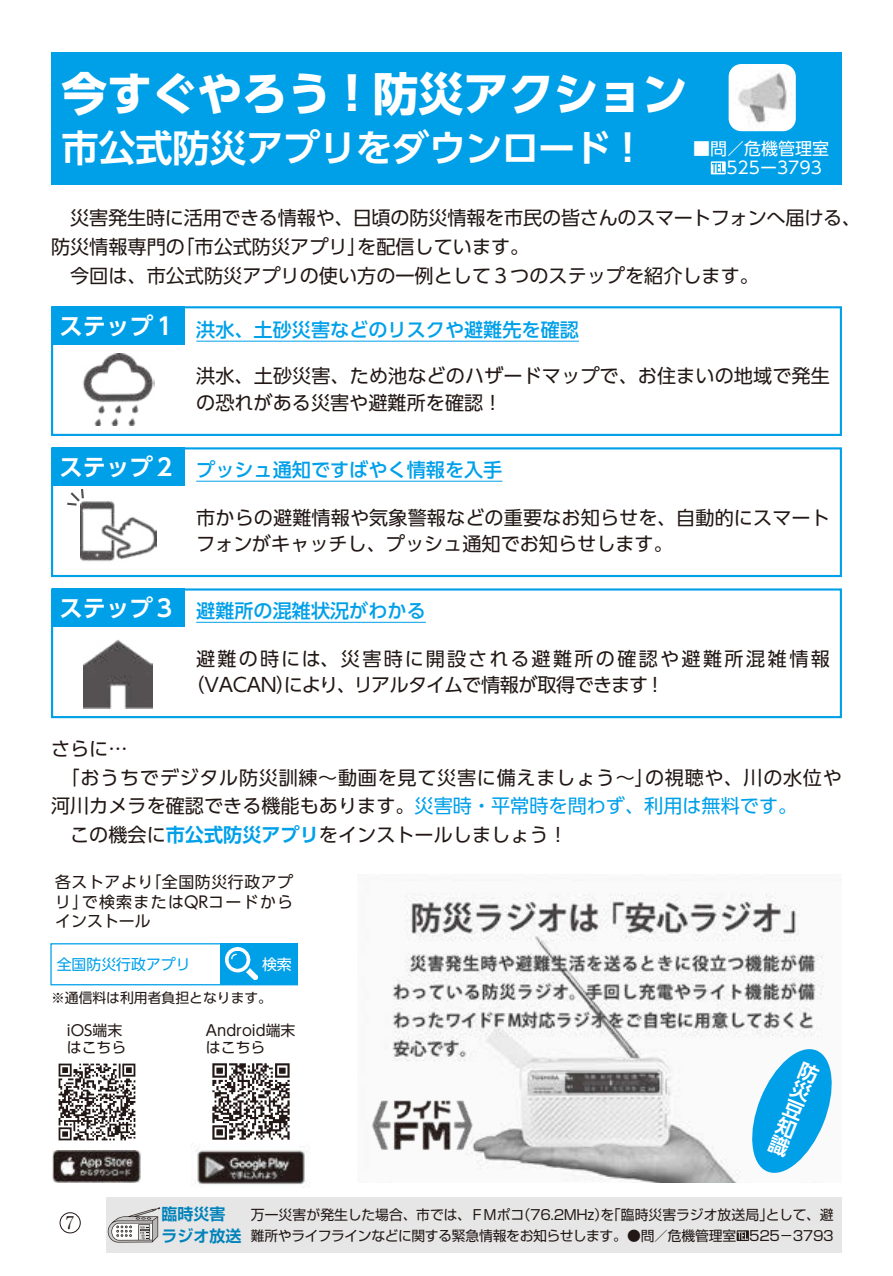
<style>
.page{position:relative;width:893px;height:1276px;background:#fff}
.page>*{position:absolute;margin:0;border:0;box-sizing:border-box;transform-origin:0 0}
.t1{font:700 45.75px "UD Shin Go Pro";letter-spacing:-.015em;color:#fff}
.t2{font:700 37.2px "UD Shin Go Pro De";letter-spacing:-.015em;color:#fff}
.t3{font:700 23.4px "UD Shin Go Pro De";color:#fff}
.t4{font:700 19.8px/19.8px "UD Shin Go Pro De";color:#fff;text-align:justify}
.t5{font:19.2px/28.7px "UD Shin Go Pro";color:#221815}
.t6{font:500 19.2px "UD Shin Go Pro";color:#00a0e9}
.t7{font:19.2px/26.5px "UD Shin Go Pro";letter-spacing:.115em;color:#221815}
.t8{font:19.2px "UD Shin Go Pro";letter-spacing:-.04em;color:#221815}
.t9{font:19.2px "UD Shin Go Pro";letter-spacing:.035em;color:#221815}
.t10{font:17.55px "Ryumin Pr 5";color:#221815;scale:.95 1}
.t11{font:16.95px "UD Shin Go Pro";color:#fff}
.t12{font:15.9px/19.2px "UD Shin Go Pro";letter-spacing:.085em;color:#221815}
.t13{font:15.9px/19.2px "UD Shin Go Pro";letter-spacing:.035em;color:#221815}
.t14{font:700 15.9px "Shin Go Pr 5 De";color:#0082ba}
.t15{font:14.85px/17px "UD Shin Go Pro";color:#221815}
.t16{font:14.85px "UD Shin Go Pro";color:#00a0e9}
.t17{font:14.85px "UD Shin Go Pro";color:#fff}
.t18{font:13.8px "Shin Go Pr 5";letter-spacing:-.02em;color:#221815}
.t19{font:13.8px "Shin Go Pr 5";color:#221815}
.t20{font:13.8px "UD Shin Go Pro";color:#221815}
.s1{color:#00a0e9}
.s2{font-family:"UD Shin Go Pro De";font-weight:700;color:#00a0e9}
</style>
<div class="page">
<div style="left:51px;top:52px;width:791px;height:133px;background:#00a0e9"></div>
<svg style="left:711px;top:161px;width:15px;height:13px"></svg>
<div style="left:51px;top:306px;width:791px;height:130px;border:2px solid #00a0e9"></div>
<div style="left:52px;top:306px;width:133px;height:39px;background:#00a0e9"></div>
<img style="left:83px;top:353px;width:72px;height:73px">
<hr style="left:196px;top:341px;width:383px;height:1px;background:#00a0e9">
<div style="left:51px;top:447px;width:791px;height:130px;border:2px solid #00a0e9"></div>
<div style="left:52px;top:447px;width:133px;height:39px;background:#00a0e9"></div>
<img style="left:80px;top:501px;width:76px;height:61px">
<hr style="left:196px;top:481px;width:306px;height:1px;background:#00a0e9">
<div style="left:51px;top:588px;width:791px;height:130px;border:2px solid #00a0e9"></div>
<div style="left:52px;top:589px;width:133px;height:38px;background:#00a0e9"></div>
<img style="left:84px;top:639px;width:69px;height:69px">
<hr style="left:196px;top:622px;width:230px;height:1px;background:#00a0e9">
<img style="left:392px;top:893px;width:432px;height:289px">
<img style="left:58px;top:1063px;width:78px;height:78px">
<img style="left:190px;top:1143px;width:120px;height:42px">
<img style="left:205px;top:1063px;width:91px;height:84px">
<img style="left:53px;top:1150px;width:88px;height:33px">
<img style="left:371px;top:1088px;width:103px;height:77px">
<div style="left:220px;top:943px;width:78px;height:41px;background:#00a0e9"></div>
<div style="left:50px;top:943px;width:248px;height:42px;border:1px solid #00a0e9"></div>
<img style="left:225px;top:947px;width:33px;height:33px">
<img style="left:729px;top:64px;width:67px;height:67px">
<svg style="left:747px;top:1043px;width:85px;height:135px"></svg>
<svg style="left:67px;top:489px;width:18px;height:18px"></svg>
<div style="left:60px;top:1212px;width:21px;height:21px;border:1px solid #221815;border-radius:50%"></div>
<div style="left:106px;top:1197px;width:736px;height:55px;background:#e6e6e6"></div>
<svg style="left:737px;top:1230px;width:12px;height:11px"></svg>
<svg style="left:108px;top:1207px;width:52px;height:35px"></svg>
<h1 class="t1" style="left:62px;top:56px;width:627px">今すぐやろう！防災アクション</h1>
<h2 class="t2" style="left:62px;top:118px;width:586px">市公式防災アプリをダウンロード！</h2>
<p class="t11" style="left:693px;top:135px;width:138px">■問／危機管理室</p>
<p class="t11" style="left:726px;top:154px;width:97px">525ー3793</p>
<p class="t5" style="left:357px;top:203px;width:505px;text-indent:-306px">　災害発生時に活用できる情報や、日頃の防災情報を市民の皆さんのスマートフォンへ届ける、を配信しています。</p>
<p class="t5" style="left:175px;top:232px;width:193px">「市公式防災アプリ」</p>
<p class="t5" style="left:51px;top:232px;width:709px">防災情報専門の<br>　今回は、市公式防災アプリの使い方の一例として３つのステップを紹介します。</p>
<p class="t3" style="left:60px;top:307px;width:118px">ステップ１</p>
<p class="t3" style="left:59px;top:448px;width:118px">ステップ２</p>
<p class="t3" style="left:59px;top:589px;width:118px">ステップ３</p>
<p class="t5" style="left:51px;top:733px;width:78px">さらに...</p>
<p class="t6" style="left:196px;top:314px;width:384px">洪水、土砂災害などのリスクや避難先を確認</p>
<p class="t5" style="left:196px;top:362px;width:635px;line-height:26.5px">洪水、土砂災害、ため池などのハザードマップで、お住まいの地域で発生の恐れがある災害や避難所を確認!</p>
<p class="t6" style="left:196px;top:454px;width:308px">プッシュ通知ですばやく情報を入手</p>
<p class="t5" style="left:196px;top:503px;width:635px;line-height:26.5px">市からの避難情報や気象警報などの重要なお知らせを、自動的にスマートフォンがキャッチし、プッシュ通知でお知らせします。</p>
<p class="t6" style="left:196px;top:595px;width:231px">避難所の混雑状況がわかる</p>
<p class="t7" style="left:645px;top:644px;width:186px;text-indent:-449px">避難の時には、災害時に開設される避難所の確認や避難所混雑情報!</p>
<p class="t8" style="left:185px;top:669px;width:464px">（VACAN により、リアルタイムで情報が取得できます</p>
<p class="t5" style="left:276px;top:670px;width:21px">）</p>
<p class="t5" style="left:51px;top:762px;width:748px">　「おうちでデジタル防災訓練～動画を見て災害に備えましょう～」<br>河川カメラを確認できる機能もあります。<span class="s1">災害時・平常時を問わず、利用は無料です。</span>　この機会に<span class="s2">市公式防災アプリ</span>をインストールしましょう!</p>
<p class="t9" style="left:645px;top:761px;width:198px">の視聴や、川の水位や</p>
<p class="t13" style="left:145px;top:872px;width:149px">「全国防災行政アプ</p>
<p class="t12" style="left:82px;top:872px;width:213px;text-indent:-27px">各ストアより<br>で検索またはQRコードから</p>
<p class="t13" style="left:55px;top:891px;width:97px">リ」<br>インストール</p>
<p class="t16" style="left:57px;top:952px;width:135px">全国防災行政アプリ</p>
<p class="t17" style="left:262px;top:952px;width:31px">検索</p>
<p class="t20" style="left:51px;top:986px;width:223px">※通信料は利用者負担となります。</p>
<p class="t15" style="left:67px;top:1021px;width:61px">iOS端末はこちら</p>
<p class="t15" style="left:206px;top:1021px;width:91px">Android端末はこちら</p>
<p class="t4" style="left:803px;top:1059px;width:11px;rotate:22deg">防災豆知識</p>
<p class="t10" style="left:66px;top:1208px;width:10px">7</p>
<p class="t14" style="left:162px;top:1201px;width:65px">臨時災害</p>
<p class="t14" style="left:162px;top:1222px;width:81px">ラジオ放送</p>
<p class="t19" style="left:251px;top:1203px;width:275px">万一災害が発生した場合、市では、ＦＭポコ</p>
<p class="t19" style="left:517px;top:1203px;width:258px">（76.2MHz 「を） 臨時災害ラジオ放送局」</p>
<p class="t18" style="left:766px;top:1203px;width:69px">として、避</p>
<p class="t18" style="left:251px;top:1224px;width:487px">難所やライフラインなどに関する緊急情報をお知らせします。●問／危機管理室</p>
<p class="t18" style="left:749px;top:1224px;width:86px">525−3793</p>
</div>
